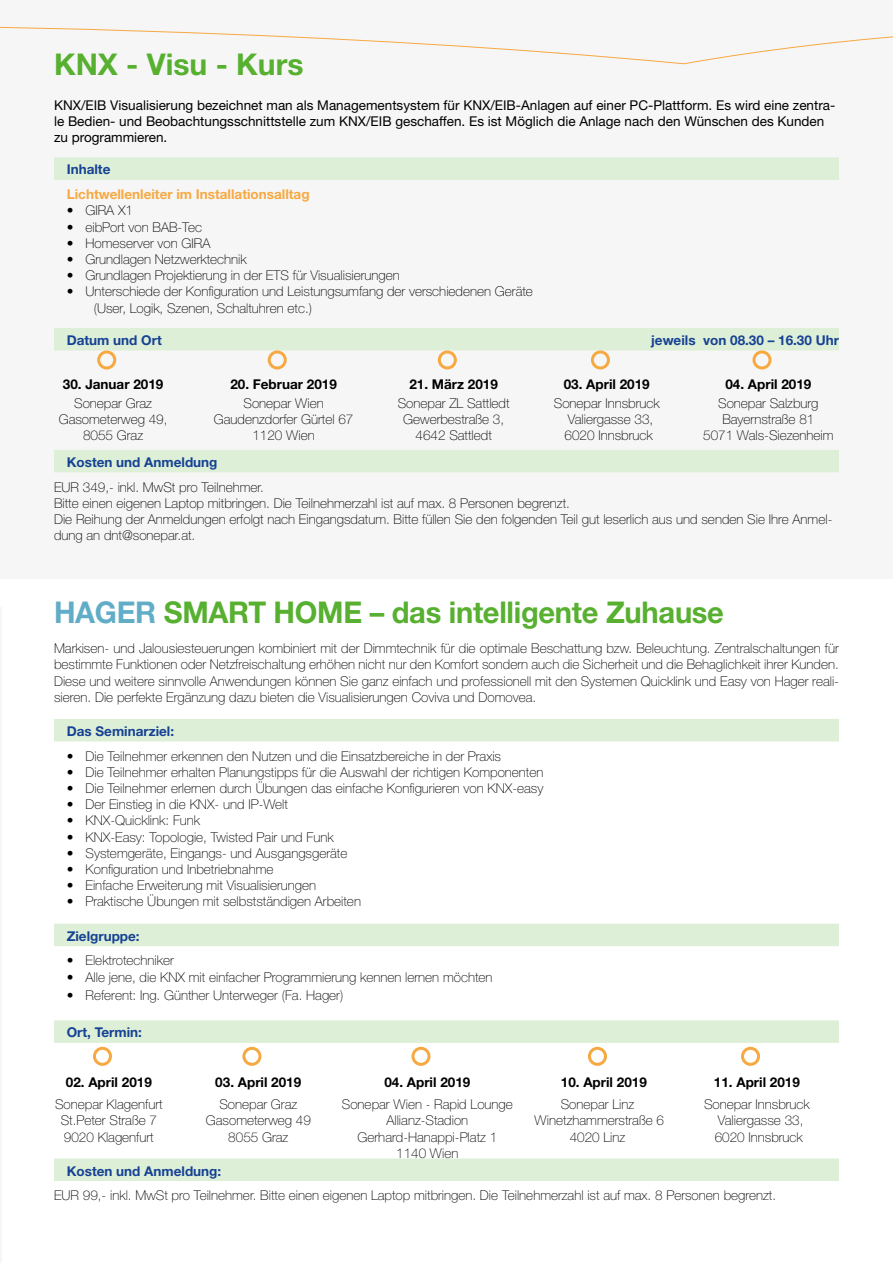
<style>
.page{position:relative;width:893px;height:1263px;background:#fff}
.page>*{position:absolute;margin:0;border:0;box-sizing:border-box;transform-origin:0 0}
.t1{font:700 30px "Helvetica Neue LT Std";letter-spacing:-.01em;color:#57b030}
.t2{font:100 13.5px/16.2px "Helvetica Neue LT Std";color:#000;text-align:center}
.t3{font:13.5px/16.2px "Helvetica Neue LT Std";color:#000}
.t4{font:700 13.5px "Helvetica Neue LT Std";color:#000}
.t5{font:700 13.5px "Helvetica Neue LT Std";color:#164194}
.t6{font:700 13.5px "Helvetica Neue LT Std";color:#f7a941}
.s1{color:#61adc7}
</style>
<div class="page">
<div style="left:0;top:0;width:893px;height:578px;background:#f6f6f6"></div>
<div style="left:54px;top:157px;width:785px;height:23px;background:#ddefd6"></div>
<div style="left:54px;top:328px;width:785px;height:22px;background:#ddefd6"></div>
<div style="left:54px;top:450px;width:785px;height:22px;background:#ddefd6"></div>
<div style="left:97px;top:350px;width:19px;height:19px;border:3px solid #f7a941;border-radius:50%"></div>
<div style="left:268px;top:350px;width:19px;height:19px;border:3px solid #f7a941;border-radius:50%"></div>
<div style="left:438px;top:350px;width:19px;height:19px;border:3px solid #f7a941;border-radius:50%"></div>
<div style="left:591px;top:350px;width:19px;height:19px;border:3px solid #f7a941;border-radius:50%"></div>
<div style="left:752px;top:350px;width:19px;height:19px;border:3px solid #f7a941;border-radius:50%"></div>
<hr style="left:0;top:608px;width:1px;height:655px;background:#f6f6f6">
<div style="left:54px;top:719px;width:785px;height:22px;background:#ddefd6"></div>
<div style="left:54px;top:924px;width:785px;height:22px;background:#ddefd6"></div>
<div style="left:54px;top:1020px;width:785px;height:23px;background:#ddefd6"></div>
<div style="left:54px;top:1158px;width:785px;height:23px;background:#ddefd6"></div>
<div style="left:93px;top:1047px;width:19px;height:19px;border:3px solid #f7a941;border-radius:50%"></div>
<div style="left:242px;top:1047px;width:19px;height:19px;border:3px solid #f7a941;border-radius:50%"></div>
<div style="left:411px;top:1047px;width:19px;height:19px;border:3px solid #f7a941;border-radius:50%"></div>
<div style="left:588px;top:1047px;width:19px;height:19px;border:3px solid #f7a941;border-radius:50%"></div>
<div style="left:741px;top:1047px;width:19px;height:19px;border:3px solid #f7a941;border-radius:50%"></div>
<svg style="left:0;top:26px;width:893px;height:39px"></svg>
<h1 class="t1" style="left:54px;top:46px;width:251px">KNX - Visu - Kurs</h1>
<p class="t3" style="left:54px;top:97px;width:783px">KNX/EIB Visualisierung bezeichnet man als Managementsystem für KNX/EIB-Anlagen auf einer PC-Plattform. Es wird eine zentra&shy;le Bedien- und Beobachtungsschnittstelle zum KNX/EIB geschaffen. Es ist Möglich die Anlage nach den Wünschen des Kunden zu programmieren.</p>
<p class="t5" style="left:67px;top:161px;width:45px">Inhalte</p>
<p class="t6" style="left:67px;top:186px;width:244px">Lichtwellenleiter im Installationsalltag</p>
<p class="t2" style="left:67px;top:202px;width:68px">• GIRA X1</p>
<p class="t2" style="left:67px;top:219px;width:137px">• eibPort von BAB-Tec</p>
<p class="t2" style="left:67px;top:235px;width:145px">• Homeserver von GIRA</p>
<p class="t2" style="left:67px;top:251px;width:182px">• Grundlagen Netzwerktechnik</p>
<p class="t2" style="left:67px;top:267px;width:335px">• Grundlagen Projektierung in der ETS für Visualisierungen</p>
<p class="t2" style="left:94px;top:283px;width:441px;text-align:left;text-indent:-27px">• Unterschiede der Konfiguration und Leistungsumfang der verschiedenen Geräte (User, Logik, Szenen, Schaltuhren etc.)</p>
<p class="t5" style="left:67px;top:332px;width:97px">Datum und Ort</p>
<p class="t5" style="left:651px;top:332px;width:189px">jeweils von 08.30 – 16.30 Uhr</p>
<p class="t4" style="left:63px;top:376px;width:102px">30. Januar 2019</p>
<p class="t4" style="left:230px;top:376px;width:108px">20. Februar 2019</p>
<p class="t4" style="left:409px;top:376px;width:90px">21. März 2019</p>
<p class="t4" style="left:564px;top:376px;width:88px">03. April 2019</p>
<p class="t4" style="left:725px;top:376px;width:88px">04. April 2019</p>
<p class="t2" style="left:59px;top:395px;width:110px">Sonepar Graz<br>Gasometerweg 49,<br>8055 Graz</p>
<p class="t2" style="left:214px;top:395px;width:141px">Sonepar Wien<br>Gaudenzdorfer Gürtel 67<br>1120 Wien</p>
<p class="t2" style="left:398px;top:395px;width:113px">Sonepar ZL Sattledt<br>Gewerbestraße 3,<br>4642 Sattledt</p>
<p class="t2" style="left:554px;top:395px;width:107px">Sonepar Innsbruck<br>Valiergasse 33,<br>6020 Innsbruck</p>
<p class="t2" style="left:703px;top:395px;width:132px">Sonepar Salzburg<br>Bayernstraße 81<br>5071 Wals-Siezenheim</p>
<p class="t5" style="left:67px;top:454px;width:152px">Kosten und Anmeldung</p>
<p class="t2" style="left:54px;top:479px;width:780px;text-align:left">EUR 349,- inkl. MwSt pro Teilnehmer.<br>Bitte einen eigenen Laptop mitbringen. Die Teilnehmerzahl ist auf max. 8 Personen begrenzt.<br>Die Reihung der Anmeldungen erfolgt nach Eingangsdatum. Bitte füllen Sie den folgenden Teil gut leserlich aus und senden Sie Ihre Anmel&shy;dung an dnt@sonepar.at.</p>
<h1 class="t1" style="left:54px;top:594px;width:671px"><span class="s1">HAGER</span> SMART HOME – das intelligente Zuhause</h1>
<p class="t2" style="left:54px;top:640px;width:786px;text-align:justify">Markisen- und Jalousiesteuerungen kombiniert mit der Dimmtechnik für die optimale Beschattung bzw. Beleuchtung. Zentralschaltungen für bestimmte Funktionen oder Netzfreischaltung erhöhen nicht nur den Komfort sondern auch die Sicherheit und die Behaglichkeit ihrer Kunden.<br>Diese und weitere sinnvolle Anwendungen können Sie ganz einfach und professionell mit den Systemen Quicklink und Easy von Hager reali&shy;sieren. Die perfekte Ergänzung dazu bieten die Visualisierungen Coviva und Domovea.</p>
<p class="t5" style="left:67px;top:723px;width:109px">Das Seminarziel:</p>
<p class="t2" style="left:67px;top:748px;width:436px">• Die Teilnehmer erkennen den Nutzen und die Einsatzbereiche in der Praxis</p>
<p class="t2" style="left:67px;top:764px;width:478px">• Die Teilnehmer erhalten Planungstipps für die Auswahl der richtigen Komponenten</p>
<p class="t2" style="left:67px;top:780px;width:478px">• Die Teilnehmer erlernen durch Übungen das einfache Konfigurieren von KNX-easy</p>
<p class="t2" style="left:67px;top:796px;width:223px">• Der Einstieg in die KNX- und IP-Welt</p>
<p class="t2" style="left:67px;top:812px;width:135px">• KNX-Quicklink: Funk</p>
<p class="t2" style="left:67px;top:829px;width:268px">• KNX-Easy: Topologie, Twisted Pair und Funk</p>
<p class="t2" style="left:67px;top:845px;width:282px">• Systemgeräte, Eingangs- und Ausgangsgeräte</p>
<p class="t2" style="left:67px;top:861px;width:208px">• Konfiguration und Inbetriebnahme</p>
<p class="t2" style="left:67px;top:877px;width:251px">• Einfache Erweiterung mit Visualisierungen</p>
<p class="t2" style="left:67px;top:893px;width:296px">• Praktische Übungen mit selbstständigen Arbeiten</p>
<p class="t5" style="left:67px;top:927px;width:74px">Zielgruppe:</p>
<p class="t2" style="left:67px;top:952px;width:109px">• Elektrotechniker</p>
<p class="t2" style="left:67px;top:969px;width:427px">• Alle jene, die KNX mit einfacher Programmierung kennen lernen möchten</p>
<p class="t2" style="left:67px;top:987px;width:278px">• Referent: Ing. Günther Unterweger (Fa. Hager)</p>
<p class="t5" style="left:67px;top:1024px;width:77px">Ort, Termin:</p>
<p class="t4" style="left:66px;top:1074px;width:88px">02. April 2019</p>
<p class="t4" style="left:215px;top:1074px;width:88px">03. April 2019</p>
<p class="t4" style="left:384px;top:1074px;width:88px">04. April 2019</p>
<p class="t4" style="left:561px;top:1074px;width:88px">10. April 2019</p>
<p class="t4" style="left:714px;top:1074px;width:88px">11. April 2019</p>
<p class="t2" style="left:55px;top:1096px;width:109px">Sonepar Klagenfurt<br>St.Peter Straße 7<br>9020 Klagenfurt</p>
<p class="t2" style="left:206px;top:1096px;width:107px">Sonepar Graz<br>Gasometerweg 49<br>8055 Graz</p>
<p class="t2" style="left:342px;top:1096px;width:172px">Sonepar Wien - Rapid Lounge<br>Allianz-Stadion<br>Gerhard-Hanappi-Platz 1<br>1140 Wien</p>
<p class="t2" style="left:535px;top:1096px;width:131px">Sonepar Linz<br>Winetzhammerstraße 6<br>4020 Linz</p>
<p class="t2" style="left:704px;top:1096px;width:107px">Sonepar Innsbruck<br>Valiergasse 33,<br>6020 Innsbruck</p>
<p class="t5" style="left:67px;top:1162px;width:156px">Kosten und Anmeldung:</p>
<p class="t2" style="left:54px;top:1187px;width:724px">EUR 99,- inkl. MwSt pro Teilnehmer. Bitte einen eigenen Laptop mitbringen. Die Teilnehmerzahl ist auf max. 8 Personen begrenzt.</p>
</div>
